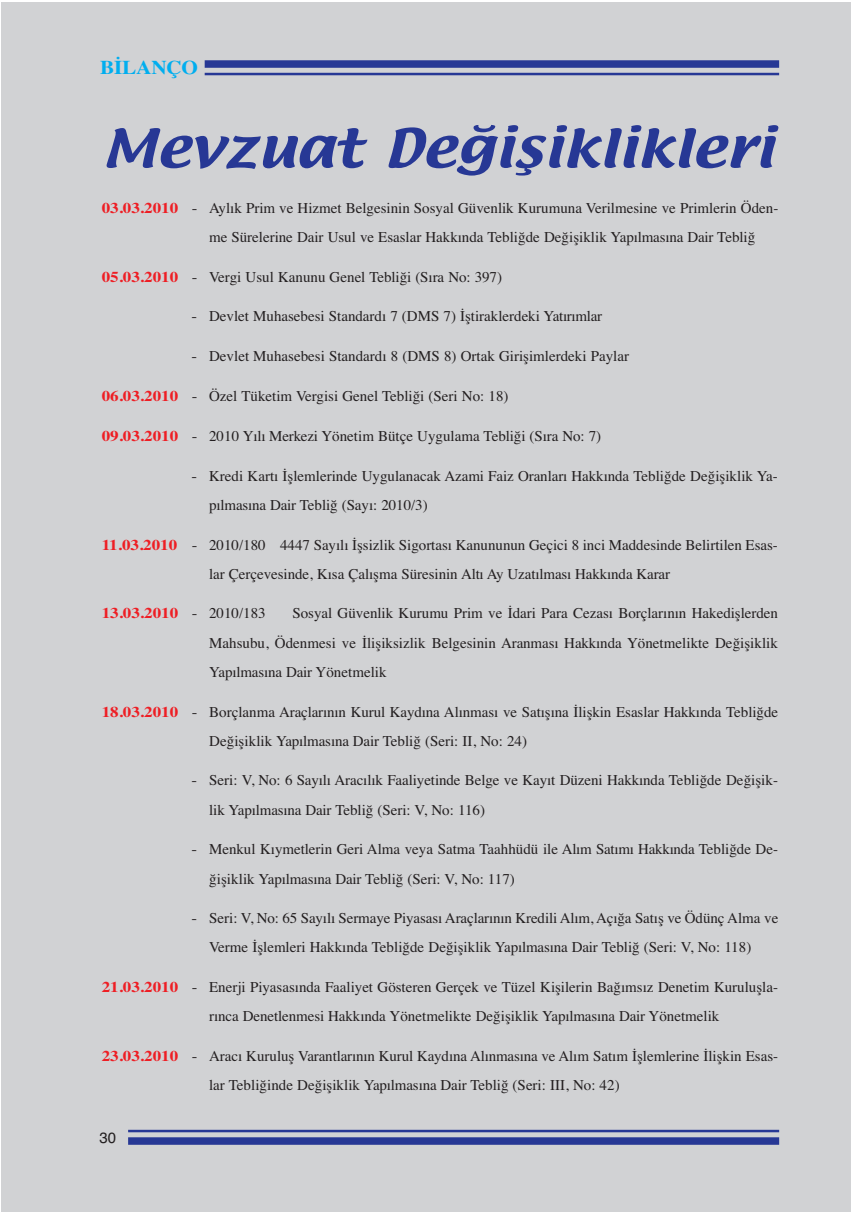
<style>
.page{position:relative;width:851px;height:1212px;background:#fff}
.page>*{position:absolute;margin:0;border:0;box-sizing:border-box;transform-origin:0 0}
.t1{font:47.25px "Textile TU Regular";color:#273895;scale:1.22 1}
.t2{font:700 19.5px "Times TU";letter-spacing:-.01em;color:#00aeef;scale:1.09 1}
.t3{font:15px/29.1px "Times TU";color:#231f20;scale:1.13 1}
.t4{font:15px/29.1px "Times TU";color:#231f20;text-align:justify}
.t5{font:700 15px "Times TU";color:#ee1e24;scale:1.13 1}
.t6{font:15px "Helvetica TU";color:#231f20}
.s1{font-weight:700;color:#ee1e24}
.s2{font-weight:400;color:#231f20}
</style>
<div class="page">
<div style="left:1px;top:2px;width:849px;height:1210px;background:#d1d2d4"></div>
<hr style="left:128px;top:1130px;width:651px;height:2px;background:#273895">
<div style="left:128px;top:1137px;width:651px;height:8px;background:#273895"></div>
<div style="left:205px;top:60px;width:574px;height:8px;background:#273895"></div>
<hr style="left:205px;top:73px;width:574px;height:2px;background:#273895">
<h2 class="t2" style="left:100px;top:56px;width:91px">BİLANÇO</h2>
<h1 class="t1" style="left:101px;top:124px;width:552px">Mevzuat Değişiklikleri</h1>
<p class="t3" style="left:209px;top:193px;width:505px;text-indent:-107px"><span class="s1">03.03.2010</span> - Aylık Prim ve Hizmet Belgesinin Sosyal Güvenlik Kurumuna Verilmesine ve Primlerin Öden&shy;me Sürelerine Dair Usul ve Esaslar Hakkında Tebliğde Değişiklik Yapılmasına Dair Tebliğ</p>
<p class="t3" style="left:102px;top:262px;width:356px"><span class="s1">05.03.2010</span> - Vergi Usul Kanunu Genel Tebliği (Sıra No: 397)</p>
<p class="t3" style="left:192px;top:302px;width:365px">- Devlet Muhasebesi Standardı 7 (DMS 7) İştiraklerdeki Yatırımlar</p>
<p class="t3" style="left:192px;top:341px;width:388px">- Devlet Muhasebesi Standardı 8 (DMS 8) Ortak Girişimlerdeki Paylar</p>
<p class="t3" style="left:102px;top:381px;width:361px"><span class="s1">06.03.2010</span> - Özel Tüketim Vergisi Genel Tebliği (Seri No: 18)</p>
<p class="t3" style="left:102px;top:421px;width:443px"><span class="s1">09.03.2010</span> - 2010 Yılı Merkezi Yönetim Bütçe Uygulama Tebliği (Sıra No: 7)</p>
<p class="t3" style="left:209px;top:461px;width:504px;text-indent:-17px">- Kredi Kartı İşlemlerinde Uygulanacak Azami Faiz Oranları Hakkında Tebliğde Değişiklik Ya&shy;pılmasına Dair Tebliğ (Sayı: 2010/3)</p>
<p class="t3" style="left:102px;top:530px;width:600px;text-align:center"><span class="s1">11.03.2010</span> - 2010/180 4447 Sayılı İşsizlik Sigortası Kanununun Geçici 8 inci Maddesinde Belirtilen Esas&shy;lar Çerçevesinde, Kısa Çalışma Süresinin Altı Ay Uzatılması Hakkında Karar</p>
<p class="t5" style="left:102px;top:604px;width:146px">13.03.2010 <span class="s2">- 2010/183</span></p>
<p class="t4" style="left:209px;top:599px;width:570px;text-indent:83px">Sosyal Güvenlik Kurumu Prim ve İdari Para Cezası Borçlarının Hakedişlerden Mahsubu, Ödenmesi ve İlişiksizlik Belgesinin Aranması Hakkında Yönetmelikte Değişiklik Yapılmasına Dair Yönetmelik</p>
<p class="t3" style="left:209px;top:697px;width:505px;text-indent:-107px"><span class="s1">18.03.2010</span> - Borçlanma Araçlarının Kurul Kaydına Alınması ve Satışına İlişkin Esaslar Hakkında Tebliğde<br>Değişiklik Yapılmasına Dair Tebliğ (Seri: II, No: 24)</p>
<p class="t3" style="left:209px;top:766px;width:505px;text-indent:-17px">- Seri: V, No: 6 Sayılı Aracılık Faaliyetinde Belge ve Kayıt Düzeni Hakkında Tebliğde Değişik&shy;lik Yapılmasına Dair Tebliğ (Seri: V, No: 116)</p>
<p class="t3" style="left:209px;top:835px;width:505px;text-indent:-17px">- Menkul Kıymetlerin Geri Alma veya Satma Taahhüdü ile Alım Satımı Hakkında Tebliğde De&shy;ğişiklik Yapılmasına Dair Tebliğ (Seri: V, No: 117)</p>
<p class="t3" style="left:209px;top:903px;width:505px;text-indent:-17px">- Seri: V, No: 65 Sayılı Sermaye Piyasası Araçlarının Kredili Alım, Açığa Satış ve Ödünç Alma ve<br>Verme İşlemleri Hakkında Tebliğde Değişiklik Yapılmasına Dair Tebliğ (Seri: V, No: 118)</p>
<p class="t3" style="left:209px;top:972px;width:505px;text-indent:-107px"><span class="s1">21.03.2010</span> - Enerji Piyasasında Faaliyet Gösteren Gerçek ve Tüzel Kişilerin Bağımsız Denetim Kuruluşla&shy;rınca Denetlenmesi Hakkında Yönetmelikte Değişiklik Yapılmasına Dair Yönetmelik</p>
<p class="t3" style="left:209px;top:1041px;width:505px;text-indent:-107px"><span class="s1">23.03.2010</span> - Aracı Kuruluş Varantlarının Kurul Kaydına Alınmasına ve Alım Satım İşlemlerine İlişkin Esas&shy;lar Tebliğinde Değişiklik Yapılmasına Dair Tebliğ (Seri: III, No: 42)</p>
<p class="t6" style="left:100px;top:1129px;width:18px">30</p>
</div>
